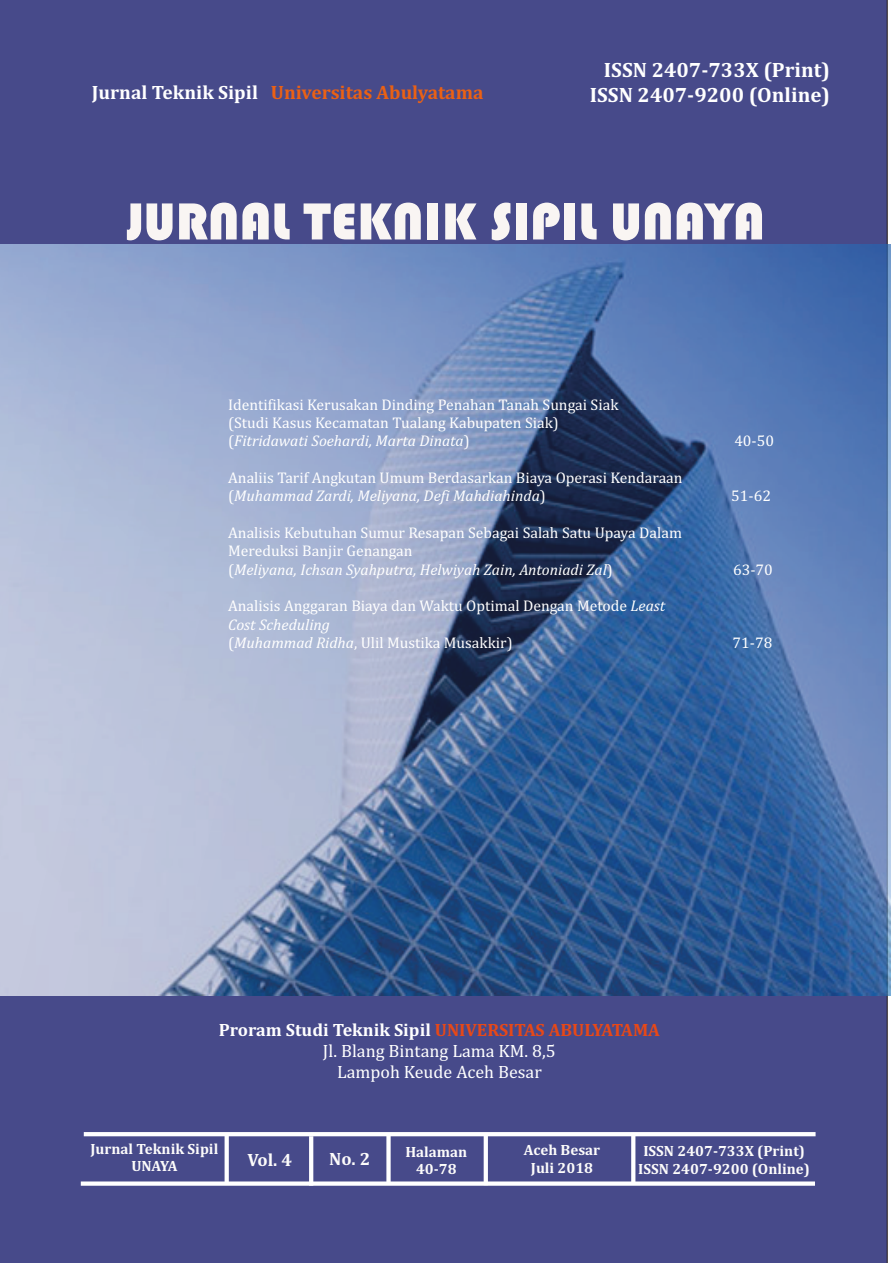
<style>
.page{position:relative;width:893px;height:1263px;background:#fff}
.page>*{position:absolute;margin:0;border:0;box-sizing:border-box;transform-origin:0 0}
.t1{font:54px "Bauhaus 93";color:#f9f5f3}
.t2{font:700 21px/24.6px "Cambria";color:#fff;text-align:right}
.t3{font:700 19.5px "Cambria";color:#eb6114}
.t4{font:18px/21.1px "Cambria";color:#fff;text-align:center}
.t5{font:700 18px "Cambria";color:#fdfcfb}
.t6{font:15.6px/18.3px "Cambria";color:#fff}
.t7{font:700 15px/17.5px "Cambria";color:#fdfcfb;text-align:center}
.s1{color:#fff}
.s2{font-style:italic}
.s3{font-weight:700}
.s4{font-weight:700;color:#e74818}
</style>
<div class="page">
<div style="left:0;top:0;width:888px;height:1263px;background:#474a8a"></div>
<img style="left:0;top:245px;width:891px;height:750px">
<svg style="left:77px;top:1130px;width:743px;height:60px;background:#64679c"></svg>
<p class="t3" style="left:92px;top:83px;width:393px"><span class="s1">Jurnal Teknik Sipil</span> Universitas Abulyatama</p>
<h2 class="t2" style="left:590px;top:59px;width:242px">ISSN 2407-733X (Print)<br>ISSN 2407-9200 (Online)</h2>
<h1 class="t1" style="left:127px;top:191px;width:639px">JURNAL TEKNIK SIPIL UNAYA</h1>
<p class="t6" style="left:228px;top:396px;width:392px">Identifikasi Kerusakan Dinding Penahan Tanah Sungai Siak (Studi Kasus Kecamatan Tualang Kabupaten Siak) (<span class="s2">Fitridawati Soehardi, Marta Dinata</span>)</p>
<p class="t6" style="left:228px;top:469px;width:456px">Analiis Tarif Angkutan Umum Berdasarkan Biaya Operasi Kendaraan (<span class="s2">Muhammad Zardi, Meliyana, Defi Mahdiahinda</span>)</p>
<p class="t6" style="left:228px;top:524px;width:455px">Analisis Kebutuhan Sumur Resapan Sebagai Salah Satu Upaya Dalam<br>Mereduksi Banjir Genangan<br>(<span class="s2">Meliyana, Ichsan Syahputra, Helwiyah Zain, Antoniadi Zal</span>)</p>
<p class="t6" style="left:228px;top:598px;width:439px">Analisis Anggaran Biaya dan Waktu Optimal Dengan Metode <span class="s2">Least<br>Cost Scheduling<br></span>(<span class="s2">Muhammad Ridha</span>, Ulil Mustika Musakkir)</p>
<p class="t6" style="left:734px;top:433px;width:41px">40-50</p>
<p class="t6" style="left:731px;top:488px;width:41px">51-62</p>
<p class="t6" style="left:733px;top:561px;width:41px">63-70</p>
<p class="t6" style="left:733px;top:634px;width:41px">71-78</p>
<p class="t4" style="left:219px;top:1020px;width:443px"><span class="s3">Proram Studi Teknik Sipil</span> <span class="s4">UNIVERSITAS ABULYATAMA<br></span>Jl. Blang Bintang Lama KM. 8,5<br>Lampoh Keude Aceh Besar</p>
<p class="t7" style="left:91px;top:1141px;width:129px">Jurnal Teknik Sipil<br>UNAYA</p>
<p class="t5" style="left:247px;top:1152px;width:46px">Vol. 4</p>
<p class="t5" style="left:329px;top:1151px;width:43px">No. 2</p>
<p class="t7" style="left:405px;top:1144px;width:63px">Halaman<br>40-78</p>
<p class="t7" style="left:524px;top:1142px;width:78px">Aceh Besar<br>Juli 2018</p>
<p class="t7" style="left:638px;top:1143px;width:173px">ISSN 2407-733X (Print)<br>ISSN 2407-9200 (Online)</p>
</div>
